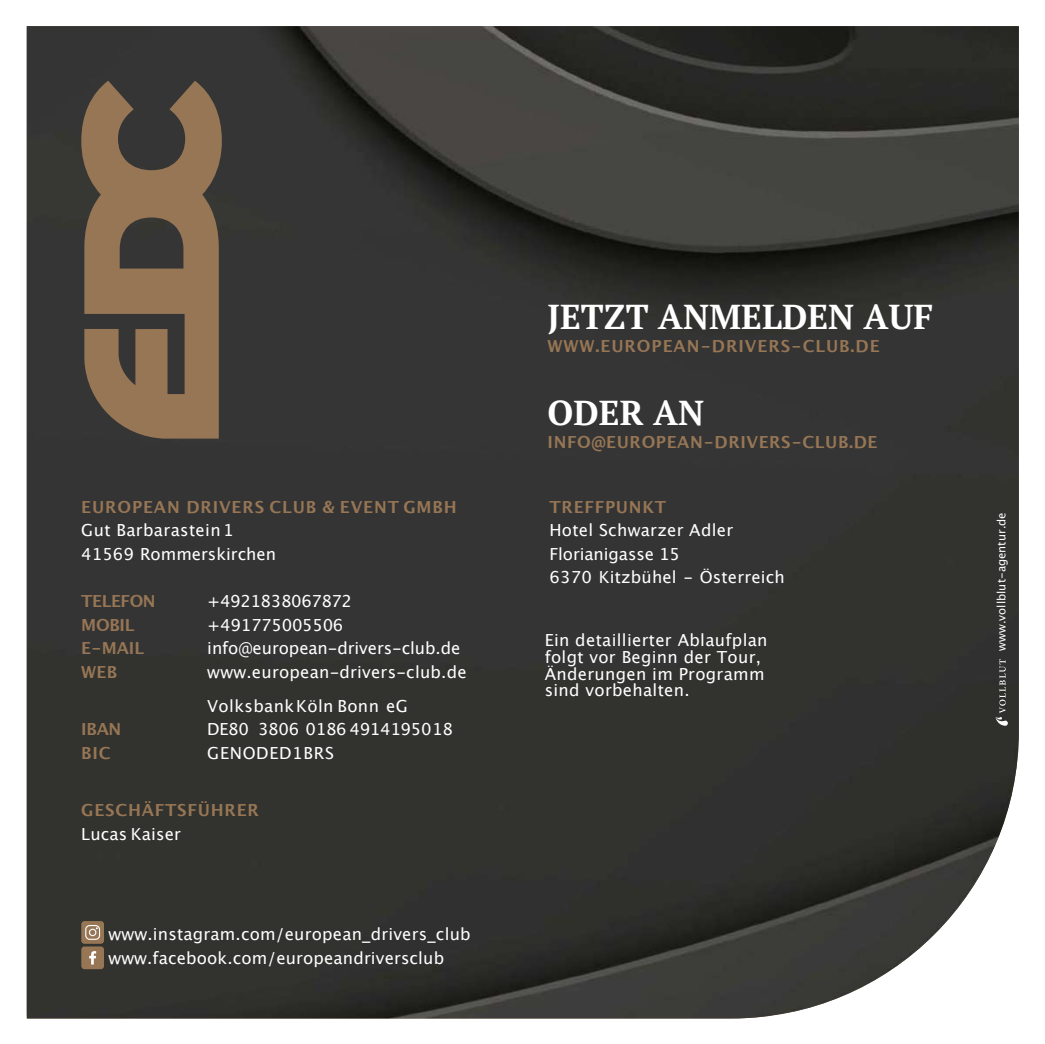
<style>
.page{position:relative;width:1045px;height:1044px;background:#fff}
.page>*{position:absolute;margin:0;border:0;box-sizing:border-box;transform-origin:0 0}
.t1{font:700 34.48px "PT Serif";color:#fff}
.t2{font:16.62px/23.6px "Lucida Grande";letter-spacing:.01em;color:#fff}
.t3{font:700 16.62px "Lucida Grande";letter-spacing:.045em;color:#977655}
.t4{font:16.62px "Lucida Grande";letter-spacing:-.015em;color:#fff}
.t5{font:16.62px "Lucida Grande";letter-spacing:-.025em;color:#fff}
.t6{font:16.62px "Lucida Grande";letter-spacing:-.02em;color:#fff}
.t7{font:16.62px "Lucida Grande";letter-spacing:.04em;color:#fff}
.t8{font:700 16.62px "Lucida Grande";letter-spacing:-.03em;color:#977655}
.t9{font:11.38px "Lucida Grande";letter-spacing:.005em;color:#fff}
</style>
<div class="page">
<img style="left:27px;top:26px;width:992px;height:992px">
<svg style="left:81px;top:81px;width:141px;height:357px;background:#76604a"></svg>
<svg style="left:995px;top:659px;width:13px;height:67px"></svg>
<div style="left:81px;top:921px;width:23px;height:23px;background:#977655;border-radius:3px"></div>
<svg style="left:85px;top:925px;width:15px;height:15px"></svg>
<div style="left:81px;top:946px;width:23px;height:23px;background:#977655;border-radius:3px"></div>
<svg style="left:89px;top:951px;width:7px;height:13px"></svg>
<p class="t3" style="left:81px;top:499px;width:377px">EUROPEAN DRIVERS CLUB &amp; EVENT GMBH</p>
<p class="t2" style="left:81px;top:519px;width:196px">Gut Barbarastein1<br>41569 Rommerskirchen</p>
<p class="t8" style="left:81px;top:594px;width:76px">TELEFON</p>
<p class="t5" style="left:207px;top:594px;width:146px">+4921838067872</p>
<p class="t3" style="left:81px;top:618px;width:55px">MOBIL</p>
<p class="t6" style="left:207px;top:618px;width:138px">+491775005506</p>
<p class="t3" style="left:81px;top:641px;width:64px">E-MAIL</p>
<p class="t2" style="left:207px;top:638px;width:255px">info@european-drivers-club.de</p>
<p class="t3" style="left:81px;top:665px;width:37px">WEB</p>
<p class="t2" style="left:207px;top:656px;width:261px;line-height:33.6px">www.european-drivers-club.de<br>VolksbankKöln Bonn eG</p>
<p class="t3" style="left:81px;top:722px;width:42px">IBAN</p>
<p class="t4" style="left:207px;top:722px;width:247px">DE80 3806 0186 4914195018</p>
<p class="t3" style="left:81px;top:746px;width:31px">BIC</p>
<p class="t7" style="left:207px;top:746px;width:128px">GENODED1BRS</p>
<p class="t3" style="left:81px;top:803px;width:179px">GESCHÄFTSFÜHRER</p>
<p class="t2" style="left:81px;top:823px;width:101px">Lucas Kaiser</p>
<p class="t2" style="left:108px;top:923px;width:364px">www.instagram.com/european_drivers_club www.facebook.com/europeandriversclub</p>
<h1 class="t1" style="left:548px;top:302px;width:387px">JETZT ANMELDEN AUF</h1>
<p class="t3" style="left:548px;top:339px;width:334px">WWW.EUROPEAN-DRIVERS-CLUB.DE</p>
<h1 class="t1" style="left:548px;top:398px;width:158px">ODER AN</h1>
<p class="t3" style="left:548px;top:435px;width:331px">INFO@EUROPEAN-DRIVERS-CLUB.DE</p>
<p class="t3" style="left:549px;top:499px;width:118px">TREFFPUNKT</p>
<p class="t2" style="left:549px;top:519px;width:237px">Hotel Schwarzer Adler<br>Florianigasse 15<br>6370 Kitzbühel - Österreich</p>
<p class="t2" style="left:545px;top:633px;width:224px;line-height:16.6px">Ein detaillierter Ablaufplan folgt vor Beginn der Tour,<br>Änderungen im Programm sind vorbehalten.</p>
<p class="t9" style="left:996px;top:651px;width:140px;rotate:-90deg">www.vollblut-agentur.de</p>
</div>
